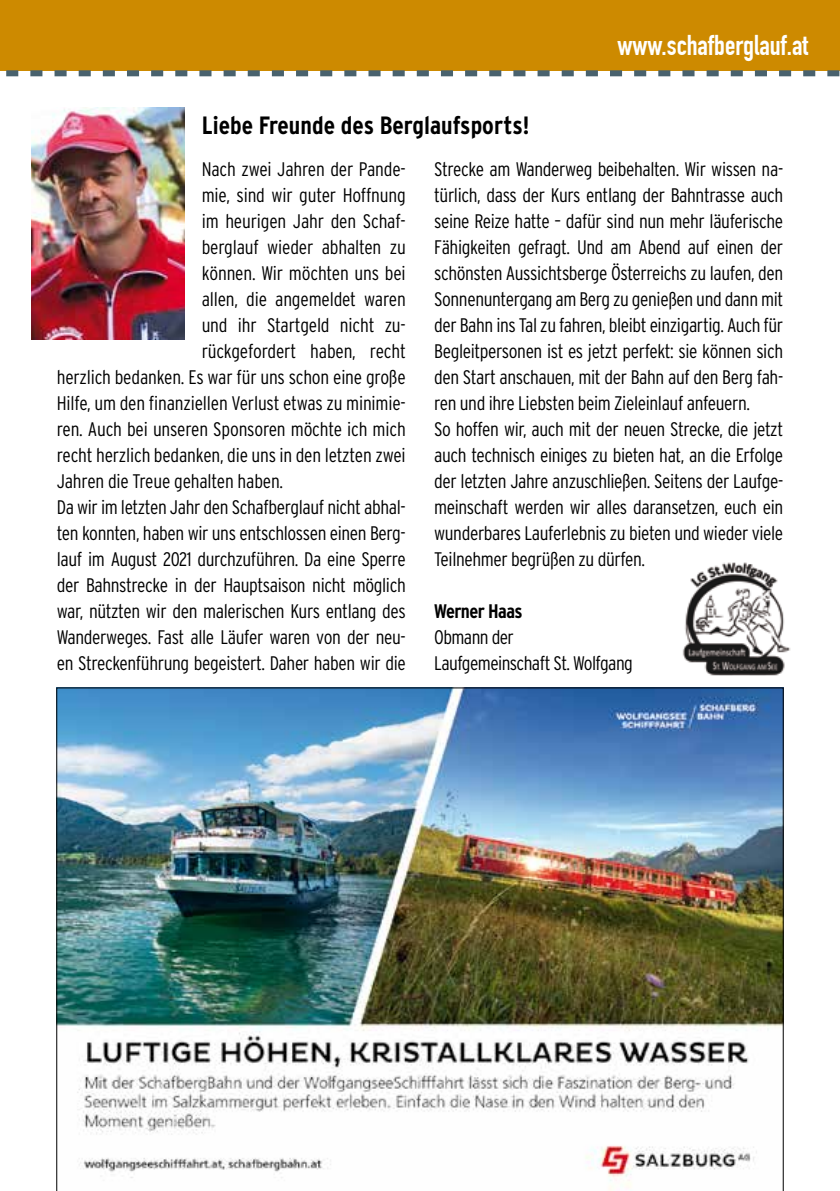
<style>
.page{position:relative;width:840px;height:1191px;background:#fff}
.page>*{position:absolute;margin:0;border:0;box-sizing:border-box;transform-origin:0 0}
.t1{font:700 28px "DIN Condensed";color:#fff}
.t2{font:700 condensed 25px "Interstate";color:#000}
.t3{font:300 condensed 19.6px/26px "Interstate";letter-spacing:-.02em;color:#000}
.t4{font:700 condensed 19.6px "Interstate";letter-spacing:-.03em;color:#000}
</style>
<div class="page">
<div style="left:0;top:0;width:839px;height:70px;background:#cd8a00"></div>
<svg style="left:0;top:70px;width:839px;height:6px"></svg>
<img style="left:32px;top:107px;width:152px;height:233px">
<img style="left:682px;top:562px;width:109px;height:113px">
<img style="left:56px;top:687px;width:727px;height:504px">
<p class="t2" style="left:201px;top:111px;width:329px">Liebe Freunde des Berglaufsports!</p>
<h1 class="t1" style="left:617px;top:29px;width:192px">www.schafberglauf.at</h1>
<p class="t3" style="left:201px;top:156px;width:205px">Nach zwei Jahren der Pande-</p>
<p class="t3" style="left:201px;top:182px;width:205px">mie, sind wir guter Hoffnung</p>
<p class="t3" style="left:201px;top:208px;width:205px">im heurigen Jahr den Schaf-</p>
<p class="t3" style="left:201px;top:234px;width:205px">berglauf wieder abhalten zu</p>
<p class="t3" style="left:201px;top:260px;width:205px">können. Wir möchten uns bei</p>
<p class="t3" style="left:201px;top:286px;width:205px">allen, die angemeldet waren</p>
<p class="t3" style="left:201px;top:312px;width:205px">und ihr Startgeld nicht zu-</p>
<p class="t3" style="left:201px;top:338px;width:205px">rückgefordert haben, recht</p>
<p class="t3" style="left:57px;top:364px;width:350px">herzlich bedanken. Es war für uns schon eine große</p>
<p class="t3" style="left:57px;top:390px;width:350px">Hilfe, um den finanziellen Verlust etwas zu minimie-</p>
<p class="t3" style="left:57px;top:416px;width:350px">ren. Auch bei unseren Sponsoren möchte ich mich</p>
<p class="t3" style="left:57px;top:442px;width:350px">recht herzlich bedanken, die uns in den letzten zwei</p>
<p class="t3" style="left:57px;top:468px;width:228px">Jahren die Treue gehalten haben.</p>
<p class="t3" style="left:57px;top:494px;width:350px">Da wir im letzten Jahr den Schafberglauf nicht abhal-</p>
<p class="t3" style="left:57px;top:520px;width:349px">ten konnten, haben wir uns entschlossen einen Berg-</p>
<p class="t3" style="left:57px;top:546px;width:350px">lauf im August 2021 durchzuführen. Da eine Sperre</p>
<p class="t3" style="left:57px;top:572px;width:350px">der Bahnstrecke in der Hauptsaison nicht möglich</p>
<p class="t3" style="left:57px;top:598px;width:350px">war, nützten wir den malerischen Kurs entlang des</p>
<p class="t3" style="left:57px;top:624px;width:350px">Wanderweges. Fast alle Läufer waren von der neu-</p>
<p class="t3" style="left:57px;top:650px;width:350px">en Streckenführung begeistert. Daher haben wir die</p>
<p class="t3" style="left:434px;top:156px;width:350px">Strecke am Wanderweg beibehalten. Wir wissen na&shy;türlich, dass der Kurs entlang der Bahntrasse auch seine Reize hatte – dafür sind nun mehr läuferische Fähigkeiten gefragt. Und am Abend auf einen der schönsten Aussichtsberge Österreichs zu laufen, den Sonnenuntergang am Berg zu genießen und dann mit der Bahn ins Tal zu fahren, bleibt einzigartig. Auch für Begleitpersonen ist es jetzt perfekt: sie können sich den Start anschauen, mit der Bahn auf den Berg fah&shy;ren und ihre Liebsten beim Zieleinlauf anfeuern.<br>So hoffen wir, auch mit der neuen Strecke, die jetzt auch technisch einiges zu bieten hat, an die Erfolge der letzten Jahre anzuschließen. Seitens der Laufge&shy;meinschaft werden wir alles daransetzen, euch ein wunderbares Lauferlebnis zu bieten und wieder viele Teilnehmer begrüßen zu dürfen.</p>
<p class="t4" style="left:434px;top:600px;width:90px">Werner Haas</p>
<p class="t3" style="left:434px;top:624px;width:200px">Obmann der<br>Laufgemeinschaft St. Wolfgang</p>
</div>
